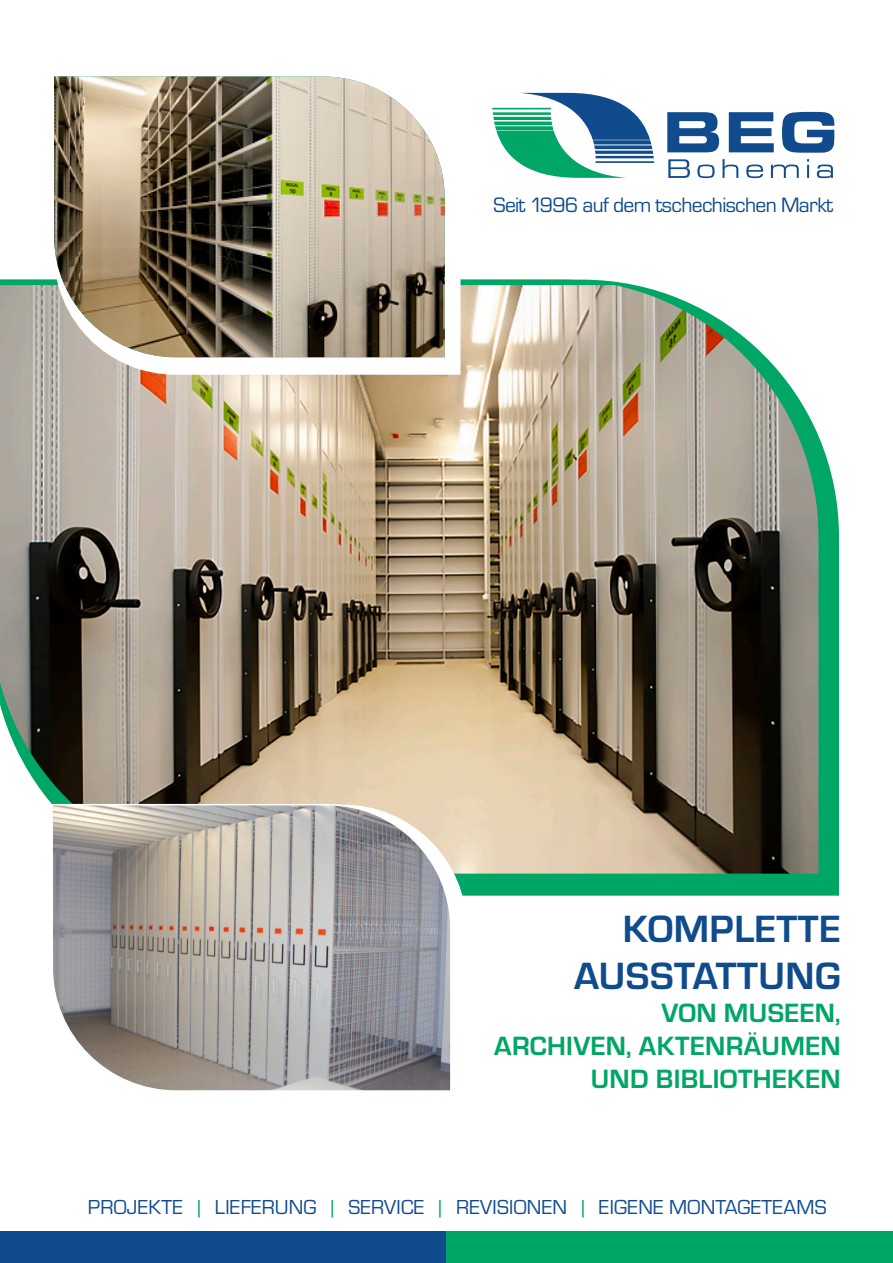
<style>
.page{position:relative;width:893px;height:1263px;background:#fff}
.page>*{position:absolute;margin:0;border:0;box-sizing:border-box;transform-origin:0 0}
.t1{font:700 39.45px "Eurostile TOT";letter-spacing:.015em;color:#0f4b8d}
.t2{font:700 27.45px "Eurostile TOT";letter-spacing:.015em;color:#00a665}
.t3{font:21.6px "Eurostile TOT";letter-spacing:-.03em;color:#0f4b8d}
.t4{font:21px "Eurostile TOT";letter-spacing:.015em;color:#0f4b8d}
.s1{color:#00a665}
</style>
<div class="page">
<svg style="left:467px;top:435px;width:372px;height:461px;background:#0da96c"></svg>
<img style="left:0;top:285px;width:818px;height:589px">
<svg style="left:492px;top:93px;width:162px;height:85px"></svg>
<svg style="left:667px;top:112px;width:52px;height:40px"></svg>
<svg style="left:729px;top:112px;width:45px;height:40px"></svg>
<svg style="left:782px;top:112px;width:52px;height:41px"></svg>
<svg style="left:668px;top:159px;width:22px;height:19px"></svg>
<svg style="left:697px;top:165px;width:18px;height:13px"></svg>
<svg style="left:723px;top:159px;width:15px;height:19px"></svg>
<svg style="left:746px;top:165px;width:17px;height:13px"></svg>
<svg style="left:771px;top:165px;width:28px;height:13px"></svg>
<svg style="left:807px;top:159px;width:2px;height:19px"></svg>
<svg style="left:817px;top:165px;width:16px;height:13px"></svg>
<svg style="left:54px;top:285px;width:406px;height:90px"></svg>
<svg style="left:452px;top:805px;width:15px;height:91px"></svg>
<img style="left:54px;top:77px;width:391px;height:280px">
<svg style="left:51px;top:803px;width:401px;height:288px;background:#a8a4a1"></svg>
<div style="left:0;top:1231px;width:446px;height:32px;background:#0f4b8d"></div>
<div style="left:446px;top:1231px;width:447px;height:32px;background:#00a665"></div>
<p class="t3" style="left:494px;top:193px;width:341px">Seit 1996 auf dem tschechischen Markt</p>
<p class="t1" style="left:623px;top:907px;width:219px">KOMPLETTE</p>
<p class="t1" style="left:574px;top:954px;width:268px">AUSSTATTUNG</p>
<p class="t2" style="left:661px;top:998px;width:181px">VON MUSEEN,</p>
<p class="t2" style="left:494px;top:1031px;width:348px">ARCHIVEN, AKTENRÄUMEN</p>
<p class="t2" style="left:591px;top:1063px;width:251px">UND BIBLIOTHEKEN</p>
<p class="t4" style="left:88px;top:1196px;width:740px">PROJEKTE <span class="s1">|</span> LIEFERUNG <span class="s1">|</span> SERVICE <span class="s1">|</span> REVISIONEN <span class="s1">|</span> EIGENE MONTAGETEAMS</p>
</div>
